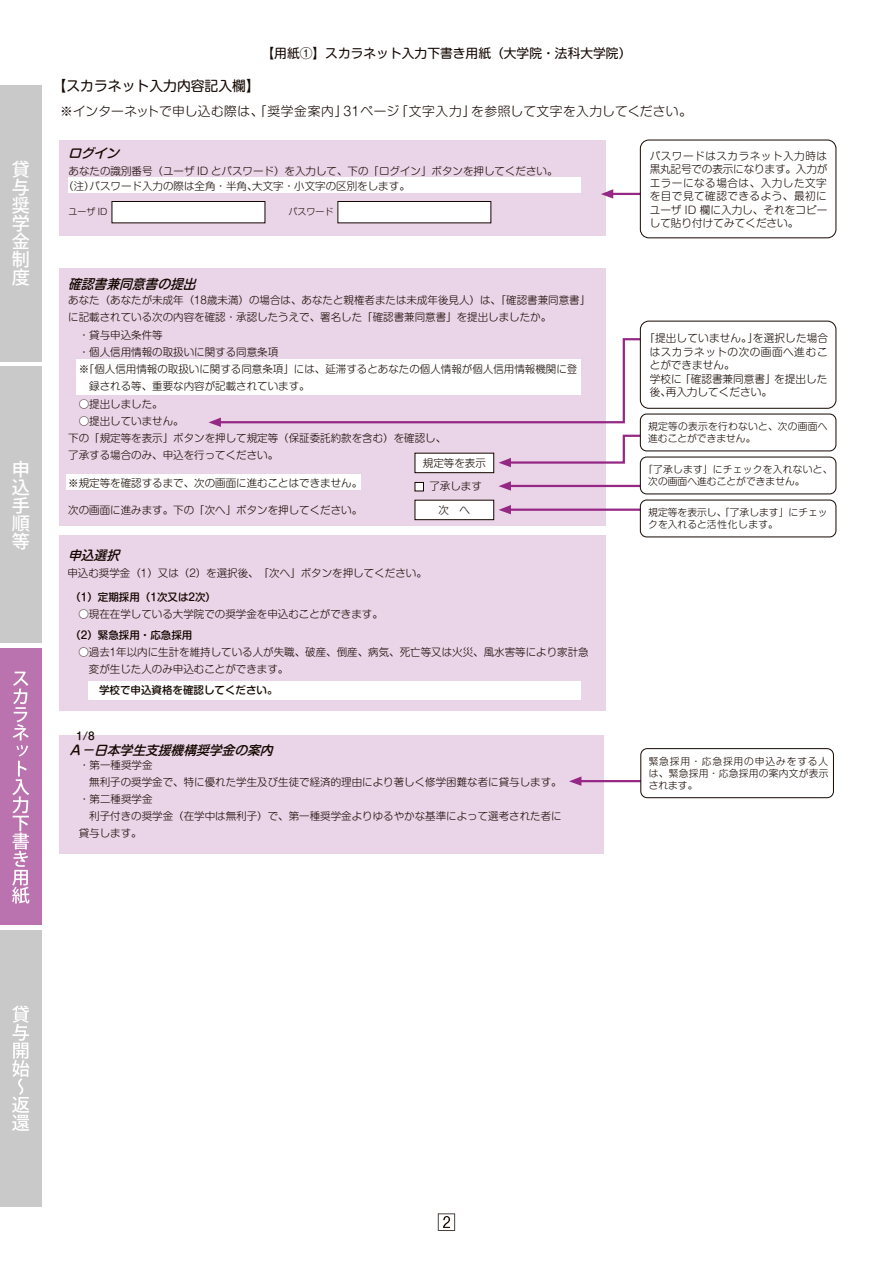
<style>
.page{position:relative;width:893px;height:1263px;background:#fff}
.page>*{position:absolute;margin:0;border:0;box-sizing:border-box;transform-origin:0 0}
.t1{font:500 18px "Koz Go Pro";color:#fff}
.t2{font:13.8px "Shin M Go Pro";color:#140700}
.t3{font:italic 500 13.2px "Shin M Go Pro";color:#140700}
.t4{font:300 12.75px "Shin M Go Pro";letter-spacing:.03em;color:#140700}
.t5{font:12.75px "Shin M Go Pro";color:#140700}
.t6{font:italic 500 12.75px "Shin M Go Pro";color:#140700}
.t7{font:300 10.65px/13.5px "Shin M Go Pro";color:#140700;text-align:justify}
.t8{font:300 10.5px/16.8px "Shin M Go Pro";color:#140700}
.t9{font:500 10.5px "Shin M Go Pro";color:#140700}
.t10{font:300 9.75px/12px "Shin M Go Pro";letter-spacing:.025em;color:#140700}
.t11{font:300 9.75px/12px "Shin M Go Pro";letter-spacing:.005em;color:#140700}
.t12{font:300 9px "Shin M Go Pro";color:#140700}
</style>
<div class="page">
<div style="left:60px;top:735px;width:544px;height:119px;background:#ead4e7"></div>
<div style="left:60px;top:268px;width:546px;height:257px;background:#ead4e7"></div>
<div style="left:60px;top:536px;width:546px;height:175px;background:#ead4e7"></div>
<svg style="left:209px;top:337px;width:433px;height:90px"></svg>
<div style="left:415px;top:453px;width:79px;height:20px;background:#fff;border:1px solid #140700"></div>
<div style="left:415px;top:500px;width:79px;height:20px;background:#fff;border:1px solid #140700"></div>
<div style="left:60px;top:140px;width:546px;height:95px;background:#ead4e7"></div>
<div style="left:68px;top:178px;width:512px;height:15px;background:#fff"></div>
<div style="left:66px;top:475px;width:295px;height:15px;background:#fff"></div>
<div style="left:76px;top:360px;width:504px;height:35px;background:#fff"></div>
<div style="left:88px;top:681px;width:492px;height:18px;background:#fff"></div>
<hr style="left:612px;top:193px;width:28px;height:2px;background:#962885">
<div style="left:640px;top:140px;width:196px;height:98px;border:1px solid #140700;border-radius:9px"></div>
<div style="left:79px;top:609px;width:9px;height:9px;background:#fff;border-radius:50%"></div>
<div style="left:79px;top:648px;width:9px;height:9px;background:#fff;border-radius:50%"></div>
<div style="left:640px;top:321px;width:196px;height:87px;border:1px solid #140700;border-radius:9px"></div>
<div style="left:112px;top:201px;width:153px;height:22px;background:#fff;border:1px solid #140700"></div>
<div style="left:338px;top:201px;width:153px;height:22px;background:#fff"></div>
<div style="left:338px;top:201px;width:153px;height:22px;border:1px solid #140700"></div>
<div style="left:415px;top:482px;width:9px;height:9px;background:#fff;border:1px solid #140700"></div>
<svg style="left:499px;top:433px;width:163px;height:34px"></svg>
<hr style="left:510px;top:508px;width:149px;height:3px;background:#962885">
<svg style="left:499px;top:505px;width:12px;height:9px"></svg>
<hr style="left:510px;top:485px;width:149px;height:2px;background:#962885">
<svg style="left:499px;top:481px;width:12px;height:10px"></svg>
<div style="left:640px;top:414px;width:196px;height:37px;background:#fff;border-radius:6px"></div>
<div style="left:640px;top:414px;width:196px;height:37px;border:1px solid #140700;border-radius:6px"></div>
<div style="left:640px;top:500px;width:196px;height:37px;background:#fff;border-radius:6px"></div>
<div style="left:640px;top:500px;width:196px;height:37px;border:1px solid #140700;border-radius:6px"></div>
<div style="left:640px;top:457px;width:196px;height:37px;background:#fff;border-radius:6px"></div>
<div style="left:640px;top:457px;width:196px;height:37px;border:1px solid #140700;border-radius:6px"></div>
<svg style="left:569px;top:776px;width:12px;height:10px"></svg>
<hr style="left:578px;top:780px;width:75px;height:2px;background:#962885">
<div style="left:641px;top:749px;width:192px;height:49px;background:#fff;border-radius:6px"></div>
<div style="left:640px;top:748px;width:194px;height:50px;border:1px solid #140700;border-radius:6px"></div>
<svg style="left:438px;top:1213px;width:17px;height:18px"></svg>
<svg style="left:601px;top:189px;width:12px;height:10px"></svg>
<div style="left:80px;top:399px;width:8px;height:9px;background:#fff;border-radius:50%"></div>
<div style="left:80px;top:416px;width:8px;height:9px;background:#fff;border-radius:50%"></div>
<div style="left:0;top:85px;width:41px;height:276px;background:#c9c9ca"></div>
<div style="left:0;top:367px;width:41px;height:276px;background:#c9c9ca"></div>
<div style="left:0;top:648px;width:41px;height:277px;background:#bb73af"></div>
<svg style="left:12px;top:671px;width:18px;height:233px"></svg>
<div style="left:0;top:930px;width:41px;height:276px;background:#c9c9ca"></div>
<svg style="left:12px;top:1006px;width:17px;height:125px"></svg>
<h1 class="t1" style="left:12px;top:158px;width:20px">貸</h1>
<h1 class="t1" style="left:12px;top:176px;width:20px">与</h1>
<h1 class="t1" style="left:12px;top:194px;width:20px">奨</h1>
<h1 class="t1" style="left:12px;top:212px;width:20px">学</h1>
<h1 class="t1" style="left:12px;top:230px;width:20px">金</h1>
<h1 class="t1" style="left:12px;top:248px;width:20px">制</h1>
<h1 class="t1" style="left:12px;top:266px;width:20px">度</h1>
<h1 class="t1" style="left:12px;top:458px;width:20px">申</h1>
<h1 class="t1" style="left:12px;top:476px;width:20px">込</h1>
<h1 class="t1" style="left:12px;top:494px;width:20px">手</h1>
<h1 class="t1" style="left:12px;top:512px;width:20px">順</h1>
<h1 class="t1" style="left:12px;top:530px;width:20px">等</h1>
<p class="t5" style="left:261px;top:43px;width:371px">【用紙①】スカラネット入力下書き用紙（大学院・法科大学院）</p>
<h2 class="t2" style="left:53px;top:74px;width:209px">【スカラネット入力内容記入欄】</h2>
<p class="t4" style="left:60px;top:101px;width:633px">※インターネットで申し込む際は、「奨学金案内」31ページ「文字入力」を参照して文字を入力してください。</p>
<p class="t6" style="left:68px;top:143px;width:57px">ログイン</p>
<p class="t8" style="left:63px;top:162px;width:496px;line-height:15px;text-indent:5px">あなたの識別番号（ユーザ ID とパスワード）を入力して、下の「ログイン」ボタンを押してください。（注）パスワード入力の際は全角・半角、大文字・小文字の区別をします。</p>
<p class="t12" style="left:69px;top:205px;width:40px">ユーザ ID</p>
<p class="t12" style="left:288px;top:205px;width:46px">パスワード</p>
<p class="t3" style="left:68px;top:273px;width:134px">確認書兼同意書の提出</p>
<p class="t8" style="left:68px;top:290px;width:524px">あなた（あなたが未成年（18歳未満）の場合は、あなたと親権者または未成年後見人）は、「確認書兼同意書」</p>
<p class="t8" style="left:68px;top:308px;width:484px">に記載されている次の内容を確認・承認したうえで、署名した「確認書兼同意書」を提出しましたか。</p>
<p class="t8" style="left:79px;top:325px;width:85px">・貸与申込条件等</p>
<p class="t8" style="left:79px;top:342px;width:201px">・個人信用情報の取扱いに関する同意条項</p>
<p class="t8" style="left:79px;top:359px;width:500px">※「個人信用情報の取扱いに関する同意条項」には、延滞するとあなたの個人情報が個人信用情報機関に登</p>
<p class="t8" style="left:68px;top:377px;width:243px">　　録される等、重要な内容が記載されています。</p>
<p class="t8" style="left:79px;top:394px;width:85px">○提出しました。</p>
<p class="t8" style="left:79px;top:411px;width:106px">○提出していません。</p>
<p class="t8" style="left:68px;top:428px;width:379px;line-height:17.2px">下の「規定等を表示」ボタンを押して規定等（保証委託約款を含む）を確認し、了承する場合のみ、申込を行ってください。</p>
<p class="t8" style="left:423px;top:453px;width:64px">規定等を表示</p>
<p class="t8" style="left:439px;top:500px;width:33px">次　へ</p>
<p class="t8" style="left:68px;top:473px;width:295px">※規定等を確認するまで、次の画面に進むことはできません。</p>
<p class="t8" style="left:429px;top:476px;width:54px">了承します</p>
<p class="t8" style="left:68px;top:500px;width:295px">次の画面に進みます。下の「次へ」ボタンを押してください。</p>
<p class="t6" style="left:68px;top:545px;width:57px">申込選択</p>
<p class="t8" style="left:67px;top:564px;width:361px">申込む奨学金（1）又は（2）を選択後、「次へ」ボタンを押してください。</p>
<p class="t9" style="left:70px;top:588px;width:147px">（1）定期採用（1次又は2次）</p>
<p class="t8" style="left:78px;top:604px;width:306px">○現在在学している大学院での奨学金を申込むことができます。</p>
<p class="t9" style="left:70px;top:627px;width:124px">（2）緊急採用・応急採用</p>
<p class="t8" style="left:78px;top:643px;width:512px">○過去1年以内に生計を維持している人が失職、破産、倒産、病気、死亡等又は火災、風水害等により家計急　変が生じた人のみ申込むことができます。</p>
<p class="t9" style="left:99px;top:681px;width:180px">学校で申込資格を確認してください。</p>
<p class="t9" style="left:76px;top:727px;width:20px">1/8</p>
<p class="t6" style="left:69px;top:740px;width:210px">Ａ－日本学生支援機構奨学金の案内</p>
<p class="t8" style="left:79px;top:756px;width:484px">・第一種奨学金<br>　無利子の奨学金で、特に優れた学生及び生徒で経済的理由により著しく修学困難な者に貸与します。・第二種奨学金</p>
<p class="t8" style="left:79px;top:806px;width:484px;text-indent:10px">利子付きの奨学金（在学中は無利子）で、第一種奨学金よりゆるやかな基準によって選考された者に貸与します。</p>
<p class="t7" style="left:650px;top:148px;width:179px">パスワードはスカラネット入力時は黒丸記号での表示になります。入力がエラーになる場合は、入力した文字を目で見て確認できるよう、最初にユーザ ID 欄に入力し、それをコピーして貼り付けてみてください。</p>
<p class="t7" style="left:650px;top:330px;width:180px;text-indent:-5px">「提出していません。」を選択した場合はスカラネットの次の画面へ進むことができません。</p>
<p class="t7" style="left:650px;top:384px;width:124px">後、再入力してください。</p>
<p class="t7" style="left:650px;top:371px;width:179px">学校に「確認書兼同意書」を提出した</p>
<p class="t10" style="left:648px;top:419px;width:181px">規定等の表示を行わないと、次の画面へ進むことができません。</p>
<p class="t10" style="left:648px;top:462px;width:186px;text-indent:-5px">「了承します」にチェックを入れないと、次の画面へ進むことができません。</p>
<p class="t11" style="left:648px;top:505px;width:181px">規定等を表示し、「了承します」にチェックを入れると活性化します。</p>
<p class="t10" style="left:649px;top:754px;width:181px;text-align:justify">緊急採用・応急採用の申込みをする人は、緊急採用・応急採用の案内文が表示されます。</p>
</div>
